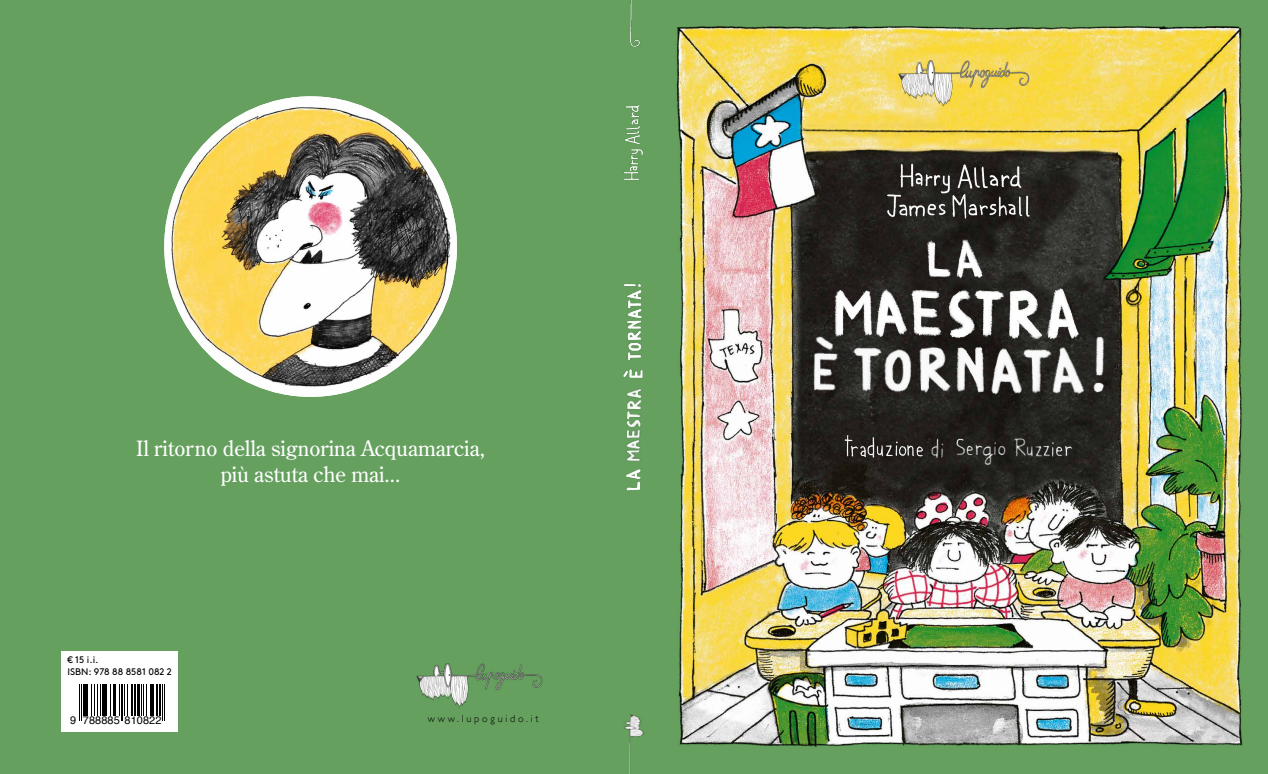
<style>
.page{position:relative;width:1268px;height:774px;background:#fff}
.page>*{position:absolute;margin:0;border:0;box-sizing:border-box;transform-origin:0 0}
.t1{font:21px/26px "Century Old Style Std";color:#fff;text-align:center}
.t2{font:11px "Helvetica";letter-spacing:.01em;color:#000}
.t3{font:300 10.2px "Gill Sans";letter-spacing:.27em;color:#000}
.t4{font:9.5px/11.7px "Brown Pro";color:#000}
</style>
<div class="page">
<div style="left:0;top:0;width:1267px;height:774px;background:#65a05e"></div>
<img style="left:676px;top:26px;width:567px;height:721px">
<div style="left:61px;top:651px;width:117px;height:80px;background:#fff"></div>
<hr style="left:79px;top:684px;width:1px;height:36px;background:#000">
<hr style="left:81px;top:684px;width:1px;height:36px;background:#000">
<hr style="left:83px;top:684px;width:2px;height:32px;background:#000">
<hr style="left:86px;top:684px;width:2px;height:32px;background:#000">
<hr style="left:91px;top:684px;width:1px;height:32px;background:#000">
<hr style="left:94px;top:684px;width:1px;height:32px;background:#000">
<hr style="left:97px;top:684px;width:1px;height:32px;background:#000">
<hr style="left:100px;top:684px;width:1px;height:32px;background:#000">
<hr style="left:102px;top:684px;width:1px;height:32px;background:#000">
<hr style="left:104px;top:684px;width:3px;height:32px;background:#000">
<hr style="left:110px;top:684px;width:1px;height:32px;background:#000">
<hr style="left:113px;top:684px;width:1px;height:32px;background:#000">
<hr style="left:114px;top:684px;width:2px;height:32px;background:#000">
<hr style="left:119px;top:684px;width:1px;height:32px;background:#000">
<hr style="left:121px;top:684px;width:1px;height:36px;background:#000">
<hr style="left:122px;top:684px;width:1px;height:36px;background:#000">
<hr style="left:124px;top:684px;width:1px;height:32px;background:#000">
<hr style="left:127px;top:684px;width:1px;height:32px;background:#000">
<hr style="left:131px;top:684px;width:1px;height:32px;background:#000">
<hr style="left:134px;top:684px;width:2px;height:32px;background:#000">
<hr style="left:137px;top:684px;width:3px;height:32px;background:#000">
<hr style="left:141px;top:684px;width:1px;height:32px;background:#000">
<hr style="left:143px;top:684px;width:1px;height:32px;background:#000">
<hr style="left:146px;top:684px;width:1px;height:32px;background:#000">
<hr style="left:150px;top:684px;width:1px;height:32px;background:#000">
<hr style="left:152px;top:684px;width:2px;height:32px;background:#000">
<hr style="left:156px;top:684px;width:2px;height:32px;background:#000">
<hr style="left:159px;top:684px;width:1px;height:32px;background:#000">
<hr style="left:162px;top:684px;width:1px;height:36px;background:#000">
<hr style="left:164px;top:684px;width:1px;height:36px;background:#000">
<img style="left:416px;top:663px;width:127px;height:45px">
<img style="left:624px;top:714px;width:20px;height:60px">
<img style="left:630px;top:0;width:10px;height:47px">
<img style="left:897px;top:60px;width:133px;height:47px">
<img style="left:626px;top:469px;width:15px;height:22px">
<img style="left:626px;top:389px;width:16px;height:72px">
<img style="left:623px;top:369px;width:20px;height:9px">
<img style="left:624px;top:284px;width:18px;height:76px">
<img style="left:916px;top:235px;width:70px;height:34px">
<img style="left:822px;top:269px;width:264px;height:81px">
<img style="left:811px;top:336px;width:35px;height:64px">
<img style="left:847px;top:326px;width:260px;height:78px">
<img style="left:840px;top:431px;width:110px;height:36px">
<img style="left:950px;top:428px;width:126px;height:40px">
<img style="left:894px;top:158px;width:57px;height:37px">
<img style="left:955px;top:158px;width:66px;height:27px">
<img style="left:884px;top:184px;width:63px;height:37px">
<img style="left:949px;top:185px;width:84px;height:38px">
<img style="left:623px;top:149px;width:20px;height:31px">
<img style="left:625px;top:105px;width:15px;height:40px">
<img style="left:164px;top:96px;width:293px;height:301px">
<p class="t1" style="left:136px;top:435px;width:350px">Il ritorno della signorina Acquamarcia, più astuta che mai...</p>
<p class="t4" style="left:67px;top:653px;width:106px">€ 15 i.i.<br>ISBN: 978 88 8581 082 2</p>
<p class="t2" style="left:70px;top:712px;width:93px">9 788885 810822</p>
<p class="t3" style="left:427px;top:711px;width:112px">www.lupoguido.it</p>
</div>
